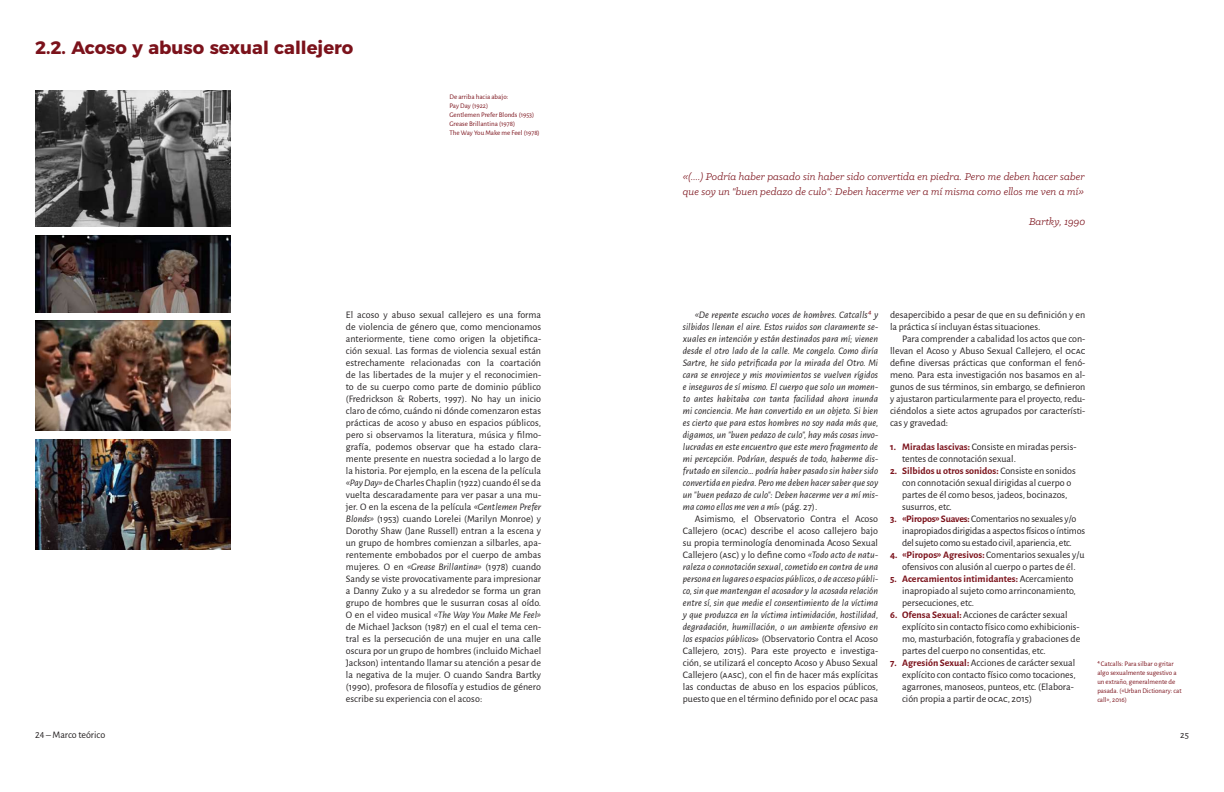
<style>
.page{position:relative;width:1224px;height:792px;background:#fff}
.page>*{position:absolute;margin:0;border:0;box-sizing:border-box;transform-origin:0 0}
.t1{font:700 18px "Montserrat";color:#7b121b}
.t2{font:italic 11px/15px "Klinic Slab";letter-spacing:.005em;color:#7b121b}
.t3{font:10px/12px "Alegreya Sans";color:#231f20}
.t4{font:italic 10px/12px "Alegreya Sans";letter-spacing:.005em;color:#231f20;text-align:justify}
.t5{font:10px/12px "Alegreya Sans";letter-spacing:-.02em;color:#231f20}
.t6{font:7px/9px "Alegreya Sans";color:#7b121b}
.s1{font-style:italic}
.s2{color:#7b121b}
.s3{font-style:normal}
.s4{font-weight:700;color:#7b121b}
</style>
<div class="page">
<img style="left:35px;top:321px;width:195px;height:110px">
<img style="left:35px;top:236px;width:195px;height:76px">
<img style="left:35px;top:439px;width:195px;height:111px">
<img style="left:35px;top:90px;width:195px;height:137px">
<h1 class="t1" style="left:35px;top:33px;width:320px">2.2. Acoso y abuso sexual callejero</h1>
<p class="t6" style="left:450px;top:92px;width:92px">De arriba hacia abajo:<br>Pay Day (1922)<br>Gentlemen Prefer Blonds (1953)<br>Grease Brillantina (1978)<br>The Way You Make me Feel (1978)</p>
<p class="t2" style="left:683px;top:169px;width:403px">«(....) Podría haber pasado sin haber sido convertida en piedra. Pero me deben hacer saber que soy un "buen pedazo de culo": Deben hacerme ver a mí misma como ellos me ven a mí»</p>
<p class="t2" style="left:1029px;top:214px;width:58px">Bartky, 1990</p>
<p class="t3" style="left:346px;top:308px;width:197px;text-align:justify">El acoso y abuso sexual callejero es una forma de violencia de género que, como mencionamos anteriormente, tiene como origen la objetifica&shy;ción sexual. Las formas de violencia sexual están estrechamente relacionadas con la coartación de las libertades de la mujer y el reconocimien&shy;to de su cuerpo como parte de dominio público (Fredrickson &amp; Roberts, 1997). No hay un inicio claro de cómo, cuándo ni dónde comenzaron estas prácticas de acoso y abuso en espacios públicos, pero si observamos la literatura, música y filmo&shy;grafía, podemos observar que ha estado clara&shy;mente presente en nuestra sociedad a lo largo de la historia. Por ejemplo, en la escena de la película <span class="s1">«Pay Day»</span>de Charles Chaplin (1922) cuando él se da vuelta descaradamente para ver pasar a una mu&shy;jer. O en la escena de la película <span class="s1">«Gentlemen Prefer Blonds»</span> (1953) cuando Lorelei (Marilyn Monroe) y Dorothy Shaw (Jane Russell) entran a la escena y un grupo de hombres comienzan a silbarles, apa&shy;rentemente embobados por el cuerpo de ambas mujeres. O en <span class="s1">«Grease Brillantina»</span> (1978) cuando Sandy se viste provocativamente para impresionar a Danny Zuko y a su alrededor se forma un gran grupo de hombres que le susurran cosas al oído.<br>O en el video musical <span class="s1">«The Way You Make Me Feel» </span>de Michael Jackson (1987) en el cual el tema cen&shy;tral es la persecución de una mujer en una calle oscura por un grupo de hombres (incluido Michael Jackson) intentando llamar su atención a pesar de la negativa de la mujer. O cuando Sandra Bartky (1990), profesora de filosofía y estudios de género escribe su experiencia con el acoso:</p>
<p class="t4" style="left:683px;top:308px;width:197px;text-indent:12px">«De repente escucho voces de hombres. Catcalls<span class="s2">⁴</span> y silbidos llenan el aire. Estos ruidos son claramente se&shy;xuales en intención y están destinados para mí; vienen desde el otro lado de la calle. Me congelo. Como diría Sartre, he sido petrificada por la mirada del Otro. Mi cara se enrojece y mis movimientos se vuelven rígidos e inseguros de sí mismo. El cuerpo que solo un momen&shy;to antes habitaba con tanta facilidad ahora inunda mi conciencia. Me han convertido en un objeto. Si bien es cierto que para estos hombres no soy nada más que, digamos, un "buen pedazo de culo", hay más cosas invo&shy;lucradas en este encuentro que este mero fragmento de mi percepción. Podrían, después de todo, haberme dis&shy;frutado en silencio… podría haber pasado sin haber sido convertida en piedra. Pero me deben hacer saber que soy un "buen pedazo de culo": Deben hacerme ver a mí mis&shy;ma como ellos me ven a mí» <span class="s3">(pág. 27).</span></p>
<p class="t3" style="left:683px;top:512px;width:197px;text-align:justify;text-indent:12px">Asimismo, el Observatorio Contra el Acoso Callejero (ocac) describe el acoso callejero bajo su propia terminología denominada Acoso Sexual Callejero (asc) y lo define como <span class="s1">«Todo acto de natu&shy;raleza o connotación sexual, cometido en contra de una persona en lugares o espacios públicos, o de acceso públi&shy;co, sin que mantengan el acosador y la acosada relación entre sí, sin que medie el consentimiento de la víctima y que produzca en la víctima intimidación, hostilidad, degradación, humillación, o un ambiente ofensivo en los espacios públicos»</span> (Observatorio Contra el Acoso Callejero, 2015). Para este proyecto e investiga&shy;ción, se utilizará el concepto Acoso y Abuso Sexual Callejero (aasc), con el fin de hacer más explícitas las conductas de abuso en los espacios públicos, puesto que en el término definido por el ocac pasa</p>
<p class="t3" style="left:890px;top:308px;width:197px">desapercibido a pesar de que en su definición y en la práctica sí incluyan éstas situaciones.</p>
<p class="t3" style="left:890px;top:332px;width:197px;text-align:justify;text-indent:12px">Para comprender a cabalidad los actos que con&shy;llevan el Acoso y Abuso Sexual Callejero, el ocac define diversas prácticas que conforman el fenó&shy;meno. Para esta investigación nos basamos en al&shy;gunos de sus términos, sin embargo, se definieron y ajustaron particularmente para el proyecto, redu&shy;ciéndolos a siete actos agrupados por característi&shy;cas y gravedad:</p>
<p class="t3" style="left:902px;top:440px;width:176px;text-indent:-12px"><span class="s4">1. Miradas lascivas:</span> Consiste en miradas persis&shy;tentes de connotación sexual.</p>
<p class="t3" style="left:902px;top:464px;width:175px;text-indent:-12px"><span class="s4">2. Silbidos u otros sonidos:</span> Consiste en sonidos con connotación sexual dirigidas al cuerpo o partes de él como besos, jadeos, bocinazos, susurros, etc.</p>
<p class="t5" style="left:902px;top:512px;width:185px;text-indent:-12px"><span class="s4">3. «Piropos» Suaves:</span> Comentarios no sexuales y/o inapropiados dirigidas a aspectos físicos o íntimos del sujeto como su estado civil, apariencia, etc.</p>
<p class="t3" style="left:890px;top:548px;width:196px;text-align:center"><span class="s4">4. «Piropos» Agresivos:</span> Comentarios sexuales y/u ofensivos con alusión al cuerpo o partes de él.</p>
<p class="t3" style="left:902px;top:572px;width:175px;text-indent:-12px"><span class="s4">5. Acercamientos intimidantes:</span> Acercamiento inapropiado al sujeto como arrinconamiento, persecuciones, etc.</p>
<p class="t3" style="left:902px;top:608px;width:180px;text-indent:-12px"><span class="s4">6. Ofensa Sexual:</span> Acciones de carácter sexual explícito sin contacto físico como exhibicionis&shy;mo, masturbación, fotografía y grabaciones de partes del cuerpo no consentidas, etc.</p>
<p class="t3" style="left:902px;top:656px;width:175px;text-indent:-12px"><span class="s4">7. Agresión Sexual:</span> Acciones de carácter sexual explícito con contacto físico como tocaciones, agarrones, manoseos, punteos, etc. (Elabora&shy;ción propia a partir de ocac, 2015)</p>
<p class="t6" style="left:1097px;top:659px;width:86px">⁴ Catcalls: Para silbar o gritar algo sexualmente sugestivo a un extraño, generalmente de pasada. («Urban Dictionary: cat call», 2016)</p>
<p class="t3" style="left:35px;top:728px;width:72px">24 – Marco teórico</p>
<p class="t3" style="left:1180px;top:728px;width:10px">25</p>
</div>
